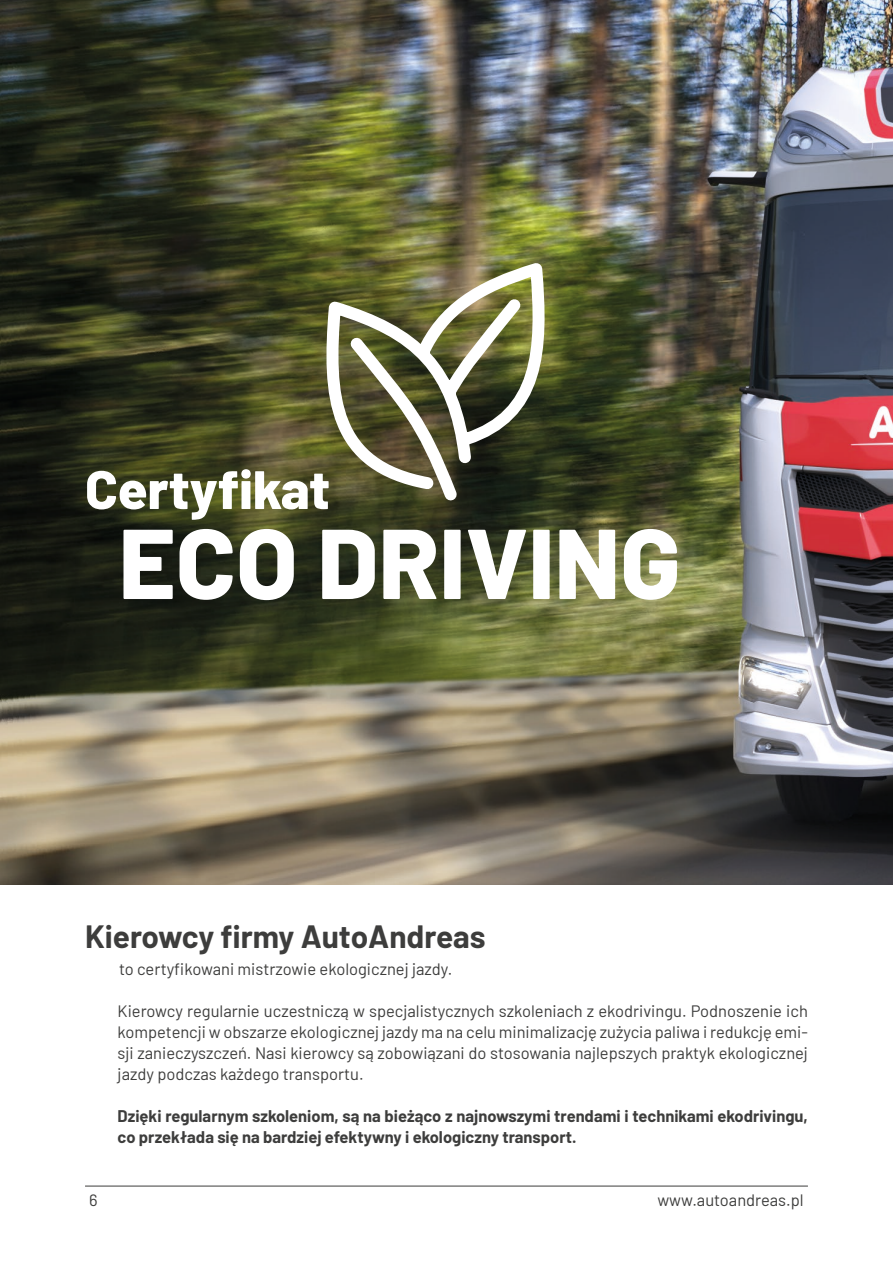
<style>
.page{position:relative;width:893px;height:1263px;background:#fff}
.page>*{position:absolute;margin:0;border:0;box-sizing:border-box;transform-origin:0 0}
.t1{font:800 99px "Barlow";color:#fff}
.t2{font:800 54px "Barlow";color:#fff}
.t3{font:700 31.5px "Barlow";color:#3d3d3c}
.t4{font:16.5px/21px "Barlow";color:#3d3d3c;text-align:justify}
.t5{font:700 16.5px/21px "Barlow";color:#3d3d3c}
</style>
<div class="page">
<hr style="left:85px;top:1186px;width:723px;height:1px;background:#3d3d3c">
<img style="left:0;top:0;width:893px;height:884px">
<svg style="left:324px;top:261px;width:223px;height:241px"></svg>
<h2 class="t2" style="left:85px;top:449px;width:246px">Certyfikat</h2>
<h1 class="t1" style="left:119px;top:489px;width:564px">ECO DRIVING</h1>
<h3 class="t3" style="left:85px;top:913px;width:402px">Kierowcy firmy AutoAndreas</h3>
<p class="t4" style="left:119px;top:957px;width:335px">to certyfikowani mistrzowie ekologicznej jazdy.</p>
<p class="t4" style="left:118px;top:999px;width:692px">Kierowcy regularnie uczestniczą w specjalistycznych szkoleniach z ekodrivingu. Podnoszenie ich kompetencji w obszarze ekologicznej jazdy ma na celu minimalizację zużycia paliwa i redukcję emi&shy;sji zanieczyszczeń. Nasi kierowcy są zobowiązani do stosowania najlepszych praktyk ekologicznej jazdy podczas każdego transportu.</p>
<p class="t5" style="left:118px;top:1104px;width:692px">Dzięki regularnym szkoleniom, są na bieżąco z najnowszymi trendami i technikami ekodrivingu, co przekłada się na bardziej efektywny i ekologiczny transport.</p>
<p class="t4" style="left:89px;top:1188px;width:10px">6</p>
<p class="t4" style="left:657px;top:1188px;width:148px">www.autoandreas.pl</p>
</div>
